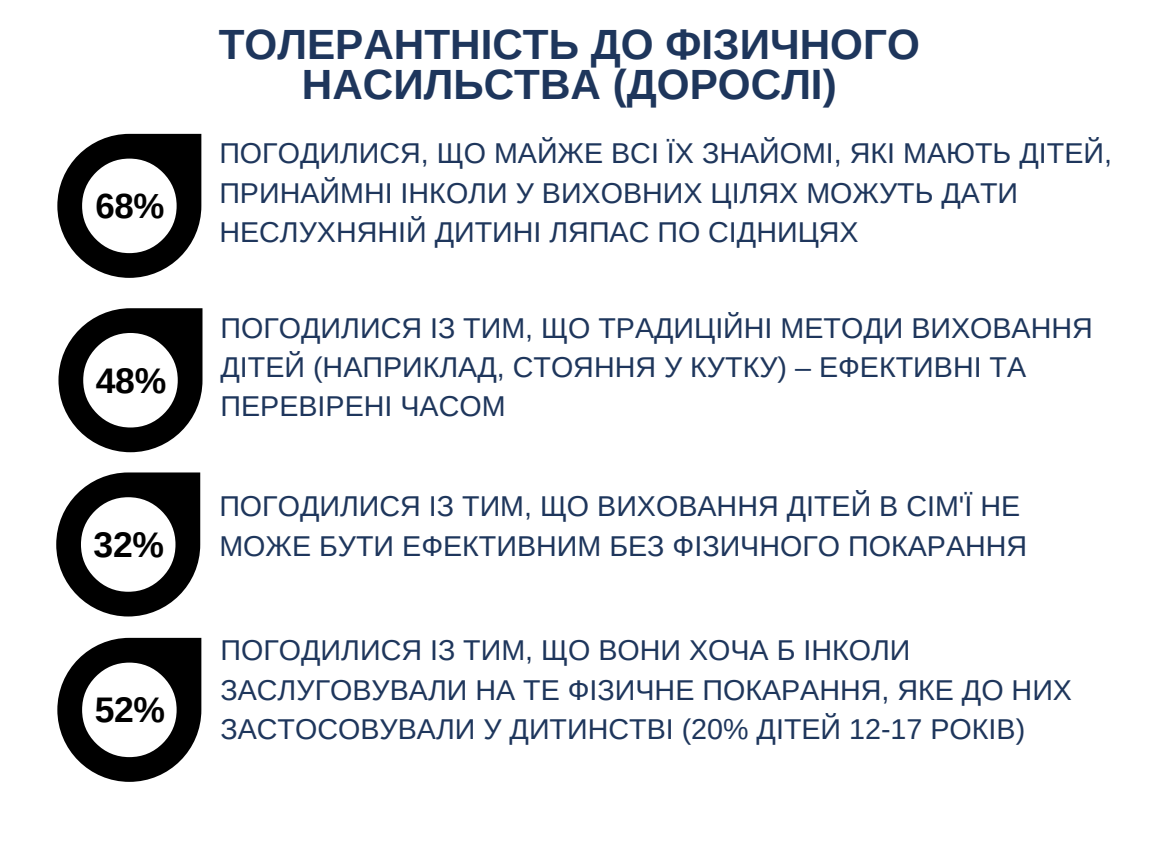
<style>
.page{position:relative;width:1152px;height:864px;background:#fff}
.page>*{position:absolute;margin:0;border:0;box-sizing:border-box;transform-origin:0 0}
.t1{font:700 42.3px/40.5px "Arimo";color:#1e365c;text-align:center}
.t2{font:700 35.55px "Arimo";color:#000}
.t3{font:700 34.8px "Arimo";color:#000}
.t4{font:28.65px/39.3px "Arimo";color:#1e365c}
</style>
<div class="page">
<svg style="left:57px;top:134px;width:144px;height:144px"></svg>
<svg style="left:58px;top:308px;width:144px;height:144px"></svg>
<svg style="left:56px;top:472px;width:144px;height:144px"></svg>
<svg style="left:57px;top:638px;width:144px;height:144px"></svg>
<p class="t3" style="left:95px;top:187px;width:70px">68%</p>
<p class="t2" style="left:96px;top:360px;width:72px">48%</p>
<p class="t2" style="left:94px;top:525px;width:72px">32%</p>
<p class="t2" style="left:95px;top:690px;width:72px">52%</p>
<h1 class="t1" style="left:219px;top:24px;width:703px">ТОЛЕРАНТНІСТЬ ДО ФІЗИЧНОГО<br>НАСИЛЬСТВА (ДОРОСЛІ)</h1>
<p class="t4" style="left:219px;top:134px;width:894px">ПОГОДИЛИСЯ, ЩО МАЙЖЕ ВСІ ЇХ ЗНАЙОМІ, ЯКІ МАЮТЬ ДІТЕЙ,<br>ПРИНАЙМНІ ІНКОЛИ У ВИХОВНИХ ЦІЛЯХ МОЖУТЬ ДАТИ<br>НЕСЛУХНЯНІЙ ДИТИНІ ЛЯПАС ПО СІДНИЦЯХ</p>
<p class="t4" style="left:220px;top:308px;width:874px">ПОГОДИЛИСЯ ІЗ ТИМ, ЩО ТРАДИЦІЙНІ МЕТОДИ ВИХОВАННЯ<br>ДІТЕЙ (НАПРИКЛАД, СТОЯННЯ У КУТКУ) – ЕФЕКТИВНІ ТА<br>ПЕРЕВІРЕНІ ЧАСОМ</p>
<p class="t4" style="left:219px;top:487px;width:809px">ПОГОДИЛИСЯ ІЗ ТИМ, ЩО ВИХОВАННЯ ДІТЕЙ В СІМ'Ї НЕ<br>МОЖЕ БУТИ ЕФЕКТИВНИМ БЕЗ ФІЗИЧНОГО ПОКАРАННЯ</p>
<p class="t4" style="left:220px;top:631px;width:853px">ПОГОДИЛИСЯ ІЗ ТИМ, ЩО ВОНИ ХОЧА Б ІНКОЛИ<br>ЗАСЛУГОВУВАЛИ НА ТЕ ФІЗИЧНЕ ПОКАРАННЯ, ЯКЕ ДО НИХ<br>ЗАСТОСОВУВАЛИ У ДИТИНСТВІ (20% ДІТЕЙ 12-17 РОКІВ)</p>
</div>
